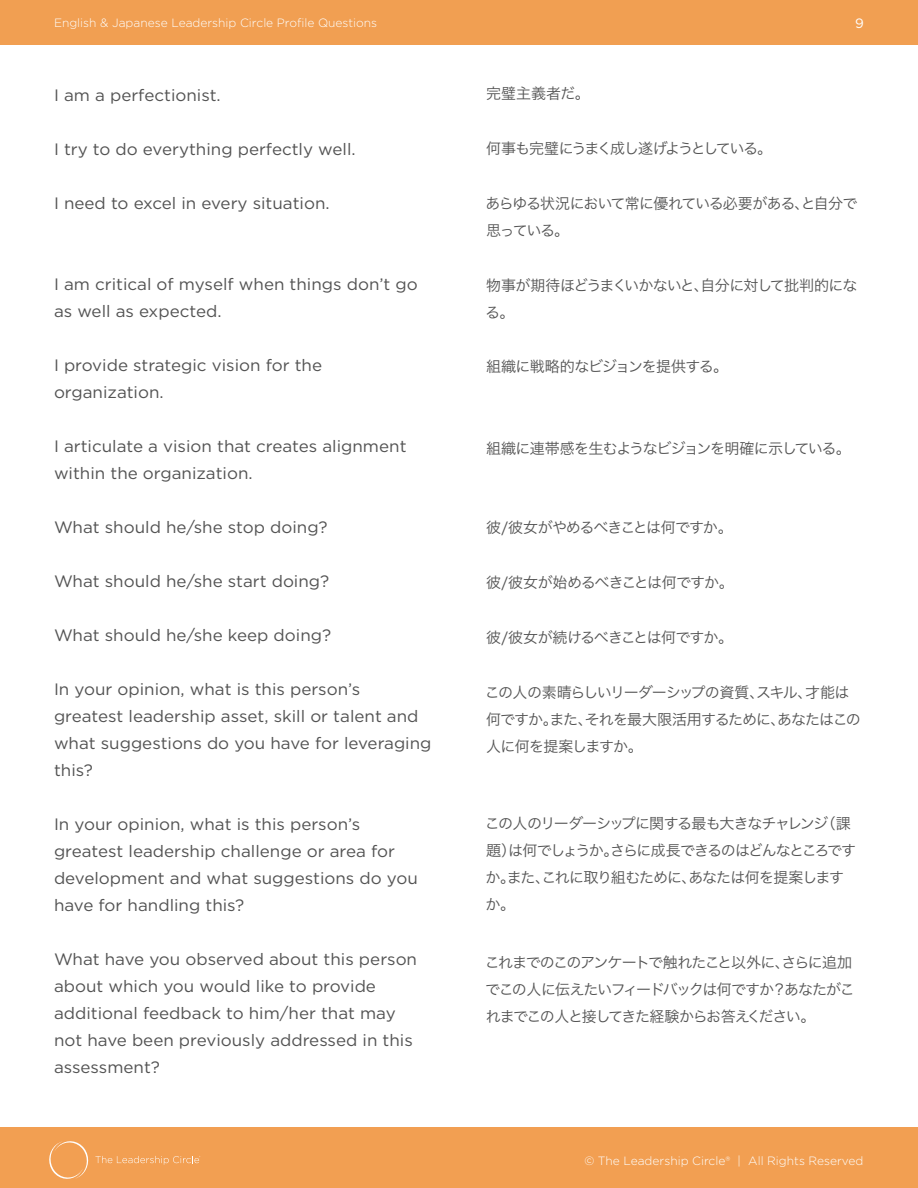
<style>
.page{position:relative;width:918px;height:1188px;background:#fff}
.page>*{position:absolute;margin:0;border:0;box-sizing:border-box;transform-origin:0 0}
.paragraph_body{font:16.5px/27px "Gotham";color:#535353}
.Paragraph_Body_Chine{font:15px/27px "Hira Kaku Pro W3";letter-spacing:-.07em;color:#535353}
.Paragraph_Body_Chine-2{font:15px "Hira Kaku Pro W3";letter-spacing:-.1em;color:#535353}
.t1{font:13.5px "Gotham";color:#fff}
.t2{font:300 12px "Gotham";color:#feffff}
</style>
<div class="page">
<div style="left:0;top:1128px;width:918px;height:60px;background:#f29f52"></div>
<div style="left:0;top:0;width:918px;height:44px;background:#f19f52"></div>
<svg style="left:49px;top:1141px;width:151px;height:38px"></svg>
<p class="t2" style="left:54px;top:15px;width:325px">English &amp; Japanese Leadership Circle Profile Questions</p>
<p class="t1" style="left:855px;top:15px;width:10px">9</p>
<p class="paragraph_body" style="left:54px;top:81px;width:168px">I am a perfectionist.</p>
<p class="paragraph_body" style="left:54px;top:135px;width:303px">I try to do everything perfectly well.</p>
<p class="paragraph_body" style="left:54px;top:189px;width:277px">I need to excel in every situation.</p>
<p class="paragraph_body" style="left:54px;top:270px;width:365px">I am critical of myself when things don’t go as well as expected.</p>
<p class="paragraph_body" style="left:54px;top:351px;width:270px">I provide strategic vision for the organization.</p>
<p class="paragraph_body" style="left:54px;top:432px;width:354px">I articulate a vision that creates alignment within the organization.</p>
<p class="paragraph_body" style="left:54px;top:513px;width:275px">What should he/she stop doing?</p>
<p class="paragraph_body" style="left:54px;top:567px;width:277px">What should he/she start doing?</p>
<p class="paragraph_body" style="left:54px;top:621px;width:279px">What should he/she keep doing?</p>
<p class="paragraph_body" style="left:54px;top:675px;width:379px">In your opinion, what is this person’s greatest leadership asset, skill or talent and what suggestions do you have for leveraging this?</p>
<p class="paragraph_body" style="left:54px;top:810px;width:365px">In your opinion, what is this person’s greatest leadership challenge or area for development and what suggestions do you have for handling this?</p>
<p class="paragraph_body" style="left:54px;top:945px;width:365px">What have you observed about this person about which you would like to provide additional feedback to him/her that may not have been previously addressed in this assessment?</p>
<p class="Paragraph_Body_Chine" style="left:486px;top:79px;width:105px">完璧主義者だ。</p>
<p class="Paragraph_Body_Chine-2" style="left:486px;top:135px;width:288px">何事も完璧にうまく成し遂げようとしている。</p>
<p class="Paragraph_Body_Chine" style="left:485px;top:189px;width:374px">あらゆる状況において常に優れている必要がある、と自分で思っている。</p>
<p class="Paragraph_Body_Chine" style="left:485px;top:270px;width:374px">物事が期待ほどうまくいかないと、自分に対して批判的になる。</p>
<p class="Paragraph_Body_Chine" style="left:486px;top:352px;width:244px">組織に戦略的なビジョンを提供する。</p>
<p class="Paragraph_Body_Chine" style="left:486px;top:434px;width:366px">組織に連帯感を生むようなビジョンを明確に示している。</p>
<p class="Paragraph_Body_Chine" style="left:486px;top:513px;width:248px">彼/彼女がやめるべきことは何ですか。</p>
<p class="Paragraph_Body_Chine" style="left:486px;top:568px;width:249px">彼/彼女が始めるべきことは何ですか。</p>
<p class="Paragraph_Body_Chine" style="left:486px;top:623px;width:249px">彼/彼女が続けるべきことは何ですか。</p>
<p class="Paragraph_Body_Chine" style="left:485px;top:677px;width:378px">この人の素晴らしいリーダーシップの資質、スキル、才能は何ですか。また、それを最大限活用するために、あなたはこの人に何を提案しますか。</p>
<p class="Paragraph_Body_Chine" style="left:485px;top:809px;width:373px">この人のリーダーシップに関する最も大きなチャレンジ（課題）は何でしょうか。さらに成長できるのはどんなところですか。また、これに取り組むために、あなたは何を提案しますか。</p>
<p class="Paragraph_Body_Chine" style="left:485px;top:947px;width:372px">これまでのこのアンケートで触れたこと以外に、さらに追加でこの人に伝えたいフィードバックは何ですか？あなたがこれまでこの人と接してきた経験からお答えください。</p>
<p class="t2" style="left:584px;top:1153px;width:281px">© The Leadership Circle® | All Rights Reserved</p>
</div>
